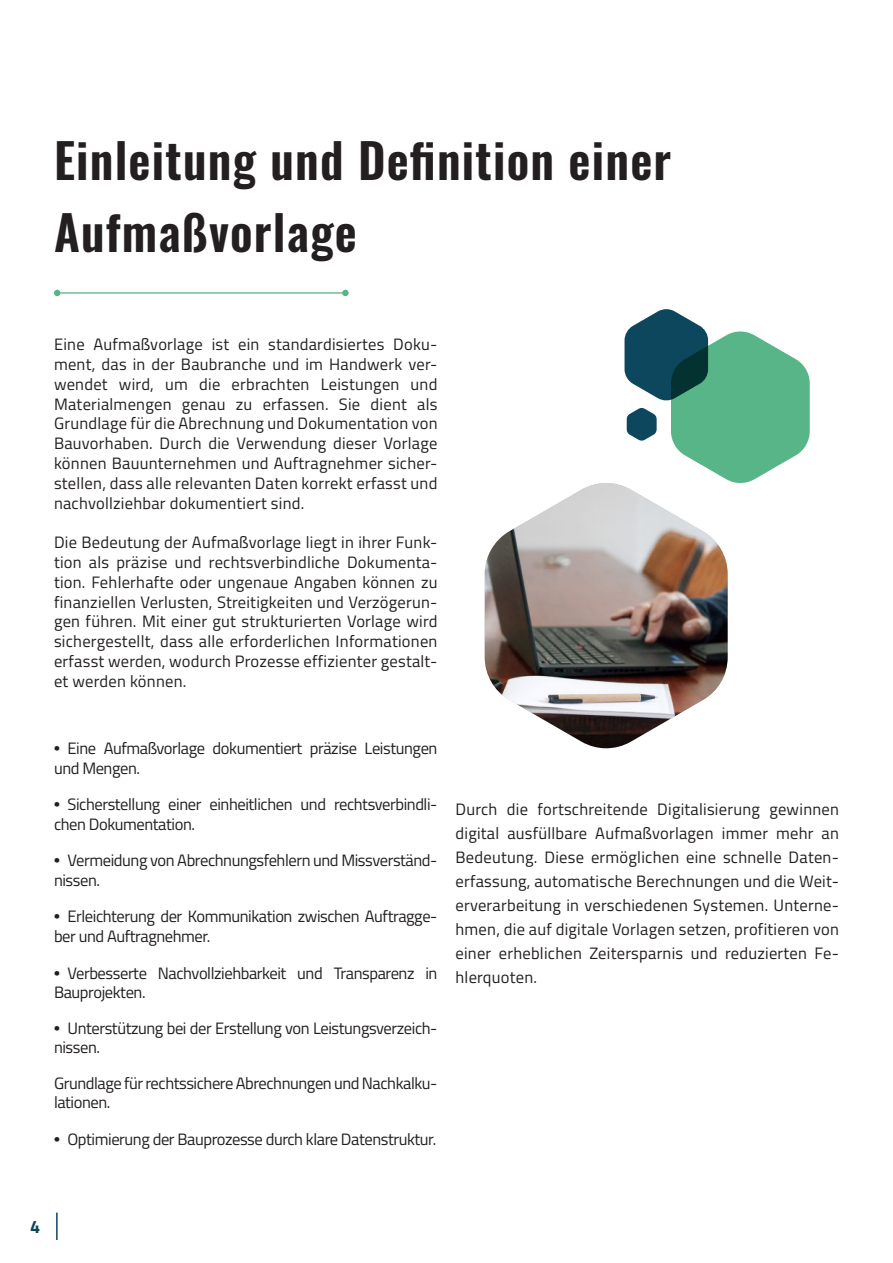
<style>
.page{position:relative;width:893px;height:1263px;background:#fff}
.page>*{position:absolute;margin:0;border:0;box-sizing:border-box;transform-origin:0 0}
.t1{font:600 48px/72px "Oswald";letter-spacing:.025em;color:#231f20}
.t2{font:700 18px "Titillium Web";color:#0d475e}
.t3{font:16.5px/19.8px "Titillium Web";letter-spacing:-.025em;color:#231f20}
.s1{font-family:"Arial";font-weight:700}
</style>
<div class="page">
<img style="left:485px;top:483px;width:243px;height:265px">
<svg style="left:54px;top:290px;width:295px;height:6px"></svg>
<svg style="left:624px;top:309px;width:186px;height:175px"></svg>
<hr style="left:56px;top:1212px;width:2px;height:28px;background:#0d475e">
<h1 class="t1" style="left:54px;top:129px;width:619px">Einleitung und Definition einer<br>Aufmaßvorlage</h1>
<p class="t3" style="left:54px;top:335px;width:385px;text-align:justify">Eine Aufmaßvorlage ist ein standardisiertes Doku&shy;ment, das in der Baubranche und im Handwerk ver&shy;wendet wird, um die erbrachten Leistungen und Materialmengen genau zu erfassen. Sie dient als Grundlage für die Abrechnung und Dokumentation von Bauvorhaben. Durch die Verwendung dieser Vorlage können Bauunternehmen und Auftragnehmer sicher&shy;stellen, dass alle relevanten Daten korrekt erfasst und nachvollziehbar dokumentiert sind.</p>
<p class="t3" style="left:54px;top:533px;width:385px;text-align:justify">Die Bedeutung der Aufmaßvorlage liegt in ihrer Funk&shy;tion als präzise und rechtsverbindliche Dokumenta&shy;tion. Fehlerhafte oder ungenaue Angaben können zu finanziellen Verlusten, Streitigkeiten und Verzögerun&shy;gen führen. Mit einer gut strukturierten Vorlage wird sichergestellt, dass alle erforderlichen Informationen erfasst werden, wodurch Prozesse effizienter gestalt&shy;et werden können.</p>
<p class="t3" style="left:54px;top:738px;width:385px"><span class="s1">•</span> Eine Aufmaßvorlage dokumentiert präzise Leistungen und Mengen.</p>
<p class="t3" style="left:54px;top:795px;width:385px"><span class="s1">•</span> Sicherstellung einer einheitlichen und rechtsverbindli&shy;chen Dokumentation.</p>
<p class="t3" style="left:54px;top:851px;width:385px"><span class="s1">•</span> Vermeidung von Abrechnungsfehlern und Missverständ&shy;nissen.</p>
<p class="t3" style="left:54px;top:907px;width:385px"><span class="s1">•</span> Erleichterung der Kommunikation zwischen Auftragge&shy;ber und Auftragnehmer.</p>
<p class="t3" style="left:54px;top:963px;width:385px"><span class="s1">•</span> Verbesserte Nachvollziehbarkeit und Transparenz in<br>Bauprojekten.</p>
<p class="t3" style="left:54px;top:1018px;width:385px"><span class="s1">•</span> Unterstützung bei der Erstellung von Leistungsverzeich&shy;nissen.</p>
<p class="t3" style="left:54px;top:1073px;width:385px">Grundlage für rechtssichere Abrechnungen und Nachkalku&shy;lationen.</p>
<p class="t3" style="left:54px;top:1129px;width:384px"><span class="s1">•</span> Optimierung der Bauprozesse durch klare Datenstruktur.</p>
<p class="t3" style="left:455px;top:797px;width:385px;line-height:24px;text-align:justify">Durch die fortschreitende Digitalisierung gewinnen digital ausfüllbare Aufmaßvorlagen immer mehr an Bedeutung. Diese ermöglichen eine schnelle Daten&shy;erfassung, automatische Berechnungen und die Weit&shy;erverarbeitung in verschiedenen Systemen. Unterne&shy;hmen, die auf digitale Vorlagen setzen, profitieren von einer erheblichen Zeitersparnis und reduzierten Fe&shy;hlerquoten.</p>
<p class="t2" style="left:30px;top:1220px;width:12px">4</p>
</div>
